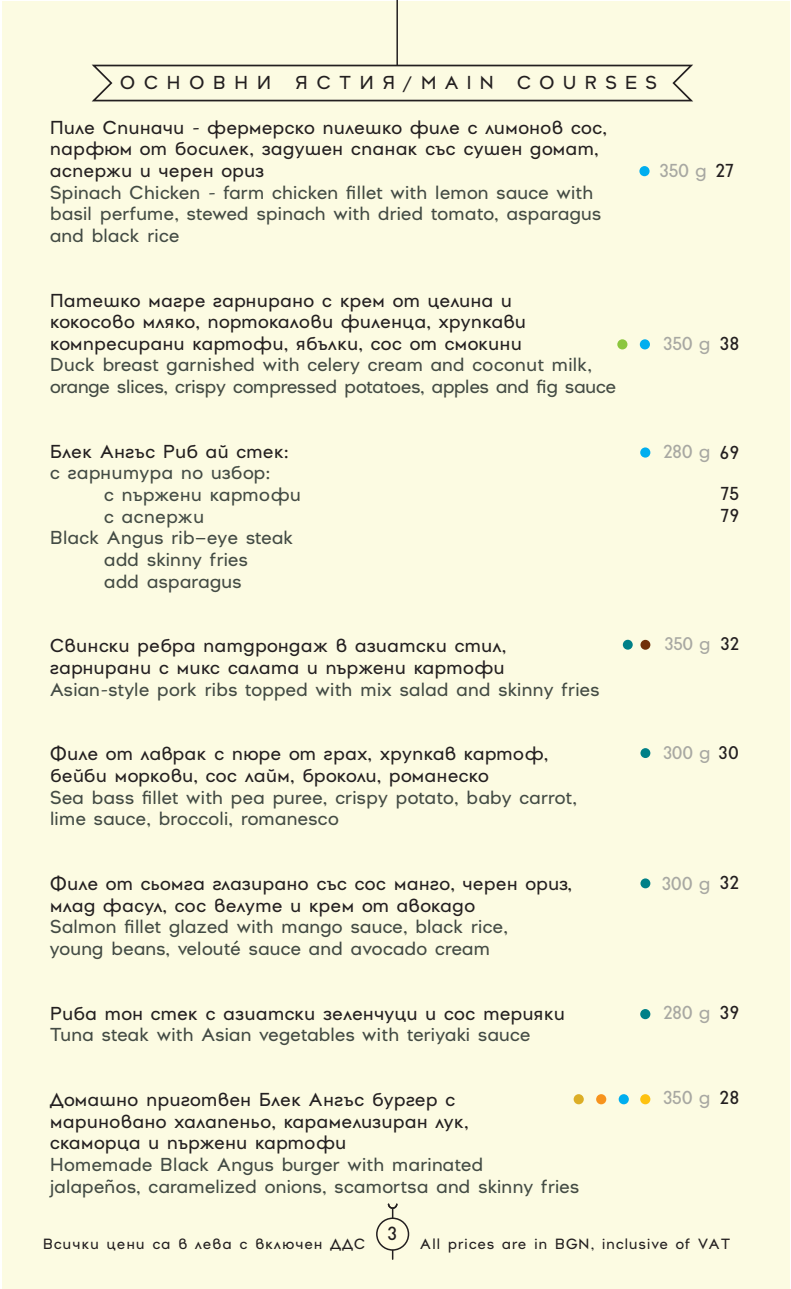
<style>
.page{position:relative;width:791px;height:1289px;background:#fff}
.page>*{position:absolute;margin:0;border:0;box-sizing:border-box;transform-origin:0 0}
.t1{font:18.3px "Sense";color:#231f20}
.t2{font:18px/21.6px "Sense";letter-spacing:-.02em;color:#434b44}
.t3{font:18px/21.6px "Sense";color:#231f20}
.t4{font:18px "Sense";color:#434b44}
.t5{font:18px "Sense";letter-spacing:-.05em;color:#a8a8a2}
.t6{font:18px "Sense";letter-spacing:.46em;color:#231f20}
.t7{font:18px "Sense";letter-spacing:.43em;color:#231f20}
.t8{font:17.55px "Sense";letter-spacing:-.05em;color:#a8a8a2}
.t9{font:14.25px "Sense";letter-spacing:.05em;color:#231f20}
.s1{color:#231f20}
</style>
<div class="page">
<div style="left:2px;top:2px;width:787px;height:1286px;background:#fcfbe2"></div>
<svg style="left:91px;top:64px;width:602px;height:38px"></svg>
<hr style="left:396px;top:0;width:2px;height:65px;background:#231f20">
<div style="left:639px;top:166px;width:10px;height:10px;background:#00aeef;border-radius:50%"></div>
<hr style="left:392px;top:1207px;width:1px;height:52px;background:#231f20">
<div style="left:377px;top:1218px;width:31px;height:31px;background:#fffce0;border-radius:50%"></div>
<div style="left:376px;top:1217px;width:33px;height:33px;border:2px solid #231f20;border-radius:50%"></div>
<svg style="left:387px;top:1203px;width:11px;height:6px"></svg>
<div style="left:596px;top:1094px;width:10px;height:10px;background:#f7931d;border-radius:50%"></div>
<div style="left:640px;top:748px;width:10px;height:10px;background:#008087;border-radius:50%"></div>
<div style="left:640px;top:339px;width:10px;height:10px;background:#00aeef;border-radius:50%"></div>
<div style="left:617px;top:339px;width:10px;height:10px;background:#8bc63e;border-radius:50%"></div>
<div style="left:640px;top:447px;width:10px;height:10px;background:#00aeef;border-radius:50%"></div>
<div style="left:640px;top:640px;width:10px;height:9px;background:#72300a;border-radius:50%"></div>
<div style="left:640px;top:878px;width:10px;height:10px;background:#008087;border-radius:50%"></div>
<div style="left:640px;top:1009px;width:10px;height:10px;background:#008087;border-radius:50%"></div>
<div style="left:623px;top:639px;width:10px;height:10px;background:#008087;border-radius:50%"></div>
<div style="left:619px;top:1094px;width:10px;height:10px;background:#00aeef;border-radius:50%"></div>
<div style="left:640px;top:1094px;width:10px;height:10px;background:#fec210;border-radius:50%"></div>
<div style="left:574px;top:1094px;width:10px;height:10px;background:#dcae26;border-radius:50%"></div>
<p class="t6" style="left:120px;top:69px;width:153px">ОСНОВНИ</p>
<p class="t6" style="left:295px;top:69px;width:200px">ЯСТИЯ/MAIN</p>
<p class="t7" style="left:517px;top:69px;width:142px">COURSES</p>
<p class="t3" style="left:50px;top:116px;width:559px">Пиле Спиначи - фермерско пилешко филе с лимонов сос, парфюм от босилек, задушен спанак със сушен домат, аспержи и черен ориз</p>
<p class="t2" style="left:50px;top:181px;width:553px">Spinach Chicken - farm chicken fillet with lemon sauce with basil perfume, stewed spinach with dried tomato, asparagus and black rice</p>
<p class="t5" style="left:660px;top:157px;width:76px">350 g <span class="s1">27</span></p>
<p class="t3" style="left:50px;top:289px;width:478px">Патешко магре гарнирано с крем от целина и кокосово мляко, портокалови филенца, хрупкави компресирани картофи, ябълки, сос от смокини</p>
<p class="t2" style="left:50px;top:354px;width:568px">Duck breast garnished with celery cream and coconut milk, orange slices, crispy compressed potatoes, apples and fig sauce</p>
<p class="t3" style="left:50px;top:440px;width:241px">Блек Ангъс Риб ай стек:</p>
<p class="t4" style="left:50px;top:459px;width:222px">с гарнитура по избор:</p>
<p class="t4" style="left:104px;top:481px;width:199px">с пържени картофи</p>
<p class="t4" style="left:104px;top:502px;width:102px">с аспержи</p>
<p class="t2" style="left:50px;top:526px;width:245px">Black Angus rib–eye steak</p>
<p class="t2" style="left:104px;top:548px;width:146px">аdd skinny fries</p>
<p class="t2" style="left:104px;top:570px;width:139px">аdd asparagus</p>
<p class="t3" style="left:50px;top:634px;width:458px">Свински ребра патдрондаж в азиатски стил, гарнирани с микс салата и пържени картофи</p>
<p class="t2" style="left:50px;top:678px;width:551px">Asian-style pork ribs topped with mix salad and skinny fries</p>
<p class="t3" style="left:50px;top:742px;width:500px">Филе от лаврак с пюре от грах, хрупкав картоф, бейби моркови, сос лайм, броколи, романеско</p>
<p class="t2" style="left:50px;top:786px;width:529px">Sea bass fillet with pea puree, crispy potato, baby carrot, lime sauce, broccoli, romanesco</p>
<p class="t3" style="left:50px;top:872px;width:524px">Филе от сьомга глазирано със сос манго, черен ориз, млад фасул, сос велуте и крем от авокадо</p>
<p class="t2" style="left:50px;top:915px;width:460px">Salmon fillet glazed with mango sauce, black rice, young beans, velouté sauce and avocado cream</p>
<p class="t3" style="left:50px;top:1002px;width:517px">Риба тон стек с азиатски зеленчуци и сос терияки</p>
<p class="t2" style="left:50px;top:1023px;width:482px">Tuna steak with Asian vegetables with teriyaki sauce</p>
<p class="t3" style="left:50px;top:1088px;width:421px">Домашно приготвен Блек Ангъс бургер с мариновано халапеньо, карамелизиран лук, скаморца и пържени картофи</p>
<p class="t2" style="left:50px;top:1153px;width:531px">Homemade Black Angus burger with marinated<br>jalapeños, caramelized onions, scamortsa and skinny fries</p>
<p class="t5" style="left:663px;top:329px;width:78px">350 g <span class="s1">38</span></p>
<p class="t5" style="left:663px;top:437px;width:49px">280 g</p>
<p class="t3" style="left:719px;top:442px;width:22px">69</p>
<p class="t3" style="left:721px;top:482px;width:20px;line-height:22.5px">75<br>79</p>
<p class="t8" style="left:664px;top:630px;width:76px">350 g <span class="s1">32</span></p>
<p class="t8" style="left:663px;top:739px;width:78px">300 g <span class="s1">30</span></p>
<p class="t5" style="left:662px;top:870px;width:79px">300 g <span class="s1">32</span></p>
<p class="t5" style="left:663px;top:999px;width:78px">280 g <span class="s1">39</span></p>
<p class="t5" style="left:663px;top:1084px;width:78px">350 g <span class="s1">28</span></p>
<p class="t1" style="left:387px;top:1219px;width:11px">3</p>
<p class="t9" style="left:43px;top:1232px;width:324px">Всички цени са в лева с включен ДДС</p>
<p class="t9" style="left:420px;top:1232px;width:312px">All prices are in BGN, inclusive of VAT</p>
</div>
